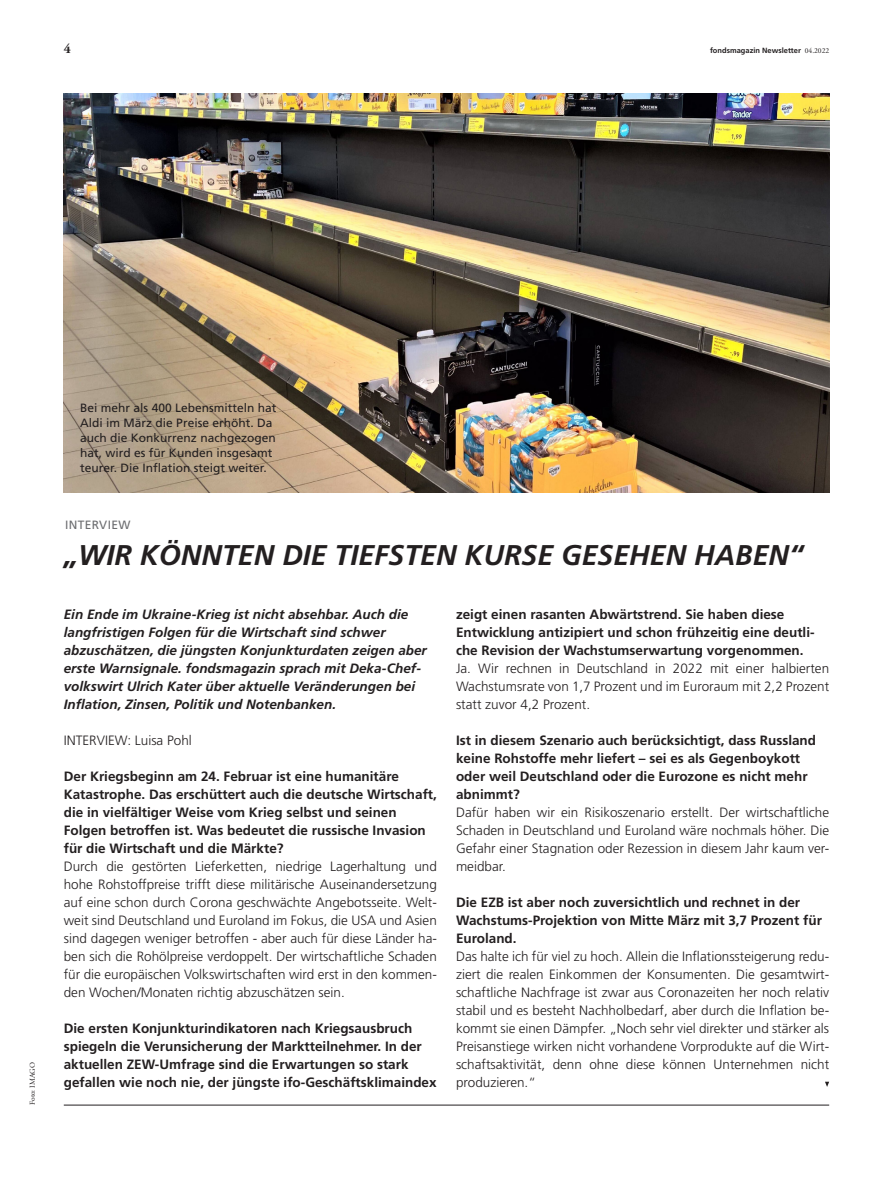
<style>
.page{position:relative;width:893px;height:1191px;background:#fff}
.page>*{position:absolute;margin:0;border:0;box-sizing:border-box;transform-origin:0 0}
.R-Headline_20_pt_kur{font:italic 700 28.5px "Deka Frutiger Mac";color:#231f20}
.R-Geldwert_Fließtext{font:300 13.5px/18px "Deka Frutiger Mac";color:#231f20;text-align:justify}
.R-Geldwert_Interview{font:700 13.5px/18px "Deka Frutiger Mac";color:#231f20}
.R-Geldwert_Fließtext-2{font:italic 700 13.5px/18px "Deka Frutiger Mac";color:#231f20}
.t1{font:700 13.5px "Deka A Garamond Mac";color:#231f20}
.Quelle{font:12px/15px "Deka Frutiger Mac";color:#231f20}
.R-Geldwert_Stichzeil{font:12px "Deka Frutiger Mac";letter-spacing:.03em;color:#6c6d70}
.t2{font:700 7.5px "Deka Frutiger Mac";color:#231f20}
.B-Bildnachweis{font:7.5px "Deka A Garamond Mac";color:#231f20}
.s1{font-family:"Deka A Garamond Mac";font-weight:400}
</style>
<div class="page">
<img style="left:64px;top:94px;width:765px;height:399px">
<svg style="left:825px;top:1081px;width:4px;height:6px"></svg>
<hr style="left:64px;top:1104px;width:765px;height:1px;background:#231f20">
<p class="t1" style="left:64px;top:41px;width:9px">4</p>
<p class="t2" style="left:710px;top:46px;width:121px">fondsmagazin Newsletter <span class="s1">04.2022</span></p>
<p class="B-Bildnachweis" style="left:28px;top:1104px;width:44px;rotate:-90deg">Foto: IMAGO</p>
<p class="Quelle" style="left:80px;top:401px;width:198px">Bei mehr als 400 Lebensmitteln hat Aldi im März die Preise erhöht. Da auch die Konkurrenz nachgezogen hat, wird es für Kunden insgesamt teurer. Die Inflation steigt weiter.</p>
<p class="R-Geldwert_Stichzeil" style="left:65px;top:518px;width:67px">INTERVIEW</p>
<p class="R-Headline_20_pt_kur" style="left:64px;top:539px;width:741px">„WIR KÖNNTEN DIE TIEFSTEN KURSE GESEHEN HABEN“</p>
<p class="R-Geldwert_Fließtext-2" style="left:64px;top:605px;width:365px">Ein Ende im Ukraine-Krieg ist nicht absehbar. Auch die langfristigen Folgen für die Wirtschaft sind schwer abzuschätzen, die jüngsten Konjunkturdaten zeigen aber erste Warnsignale. fondsmagazin sprach mit Deka-Chef&shy;volkswirt Ulrich Kater über aktuelle Veränderungen bei Inflation, Zinsen, Politik und Notenbanken.</p>
<p class="R-Geldwert_Fließtext" style="left:64px;top:731px;width:130px">INTERVIEW: Luisa Pohl</p>
<p class="R-Geldwert_Interview" style="left:64px;top:767px;width:375px">Der Kriegsbeginn am 24. Februar ist eine humanitäre Katastrophe. Das erschüttert auch die deutsche Wirtschaft, die in vielfältiger Weise vom Krieg selbst und seinen Folgen betroffen ist. Was bedeutet die russische Invasion für die Wirtschaft und die Märkte?</p>
<p class="R-Geldwert_Fließtext" style="left:64px;top:857px;width:375px">Durch die gestörten Lieferketten, niedrige Lagerhaltung und hohe Rohstoffpreise trifft diese militärische Auseinandersetzung auf eine schon durch Corona geschwächte Angebotsseite. Welt&shy;weit sind Deutschland und Euroland im Fokus, die USA und Asien sind dagegen weniger betroffen - aber auch für diese Länder ha&shy;ben sich die Rohölpreise verdoppelt. Der wirtschaftliche Schaden für die europäischen Volkswirtschaften wird erst in den kommen&shy;den Wochen/Monaten richtig abzuschätzen sein.</p>
<p class="R-Geldwert_Interview" style="left:64px;top:1019px;width:374px">Die ersten Konjunkturindikatoren nach Kriegsausbruch spiegeln die Verunsicherung der Marktteilnehmer. In der aktuellen ZEW-Umfrage sind die Erwartungen so stark gefallen wie noch nie, der jüngste ifo-Geschäftsklimaindex</p>
<p class="R-Geldwert_Interview" style="left:456px;top:605px;width:360px">zeigt einen rasanten Abwärtstrend. Sie haben diese<br>Entwicklung antizipiert und schon frühzeitig eine deutli&shy;che Revision der Wachstumserwartung vorgenommen.</p>
<p class="R-Geldwert_Fließtext" style="left:456px;top:659px;width:375px">Ja. Wir rechnen in Deutschland in 2022 mit einer halbierten Wachstumsrate von 1,7 Prozent und im Euroraum mit 2,2 Prozent statt zuvor 4,2 Prozent.</p>
<p class="R-Geldwert_Interview" style="left:456px;top:731px;width:362px">Ist in diesem Szenario auch berücksichtigt, dass Russland keine Rohstoffe mehr liefert – sei es als Gegenboykott oder weil Deutschland oder die Eurozone es nicht mehr abnimmt?</p>
<p class="R-Geldwert_Fließtext" style="left:456px;top:803px;width:375px">Dafür haben wir ein Risikoszenario erstellt. Der wirtschaftliche Schaden in Deutschland und Euroland wäre nochmals höher. Die Gefahr einer Stagnation oder Rezession in diesem Jahr kaum ver&shy;meidbar.</p>
<p class="R-Geldwert_Interview" style="left:456px;top:893px;width:367px">Die EZB ist aber noch zuversichtlich und rechnet in der<br>Wachstums-Projektion von Mitte März mit 3,7 Prozent für<br>Euroland.</p>
<p class="R-Geldwert_Fließtext" style="left:456px;top:947px;width:375px">Das halte ich für viel zu hoch. Allein die Inflationssteigerung redu&shy;ziert die realen Einkommen der Konsumenten. Die gesamtwirt&shy;schaftliche Nachfrage ist zwar aus Coronazeiten her noch relativ stabil und es besteht Nachholbedarf, aber durch die Inflation be&shy;kommt sie einen Dämpfer. „Noch sehr viel direkter und stärker als Preisanstiege wirken nicht vorhandene Vorprodukte auf die Wirt&shy;schaftsaktivität, denn ohne diese können Unternehmen nicht produzieren.“</p>
</div>
